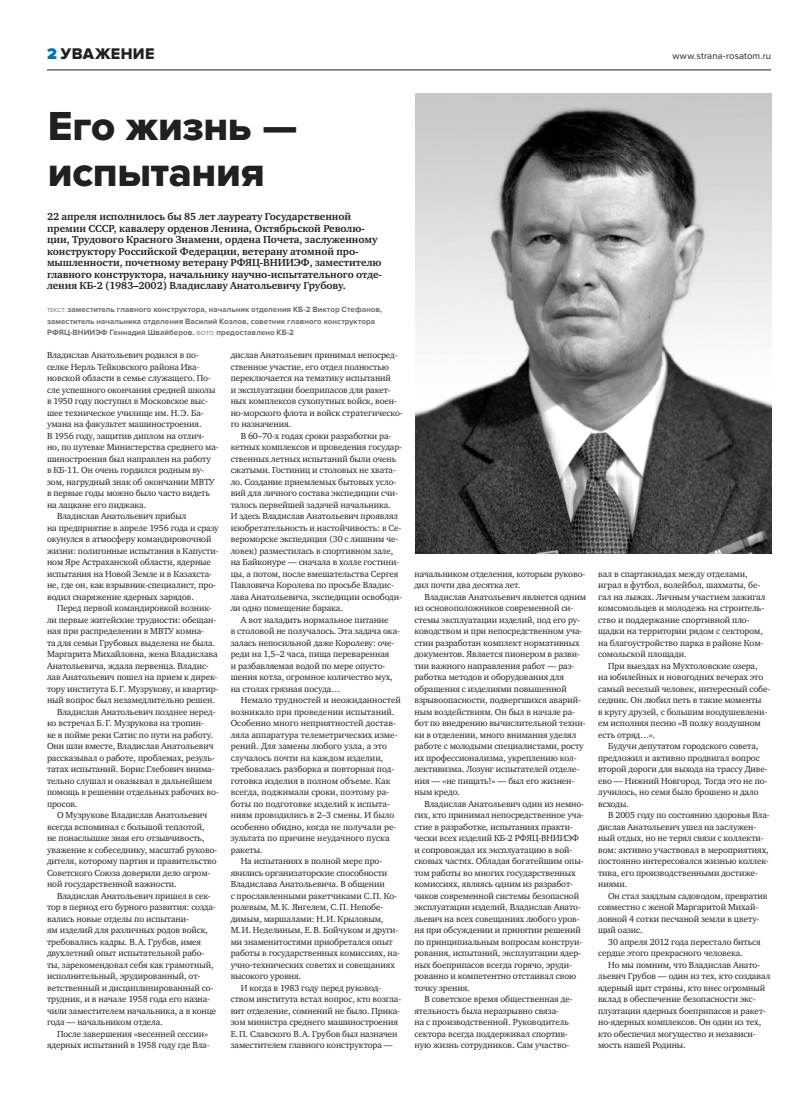
<style>
.page{position:relative;width:808px;height:1106px;background:#fff}
.page>*{position:absolute;margin:0;border:0;box-sizing:border-box;transform-origin:0 0}
.Заголовок_1{font:42px/46px "Proxima Nova Extrabld";letter-spacing:-.01em;color:#231f20}
.t1{font:16px "Proxima Nova Extrabld";letter-spacing:.025em;color:#231f20}
.Лид{font:700 10.5px/11.5px "Charter ITC";letter-spacing:-.005em;color:#231f20}
.t2{font:9.5px "Proxima Nova";letter-spacing:.01em;color:#231f20}
.Основной_текст-ур{font:9px/11.5px "Charter ITC";letter-spacing:-.01em;color:#231f20}
.Автор_фото{font:700 8px/11.5px "Proxima Nova";color:#6c6d70}
.s1{font-family:"Proxima Nova";font-weight:900;color:#0072bc}
.s2{font-weight:400;font-size:6px}
</style>
<div class="page">
<hr style="left:47px;top:69px;width:724px;height:1px;background:#231f20">
<img style="left:415px;top:93px;width:356px;height:460px">
<p class="t1" style="left:47px;top:44px;width:109px"><span class="s1">2</span> УВАЖЕНИЕ</p>
<p class="t2" style="left:672px;top:50px;width:100px">www.strana-rosatom.ru</p>
<p class="Заголовок_1" style="left:48px;top:104px;width:251px">Его жизнь — испытания</p>
<p class="Лид" style="left:47px;top:211px;width:336px">22 апреля исполнилось бы 85 лет лауреату Государственной премии СССР, кавалеру орденов Ленина, Октябрьской Револю&shy;ции, Трудового Красного Знамени, ордена Почета, заслуженному конструктору Российской Федерации, ветерану атомной про&shy;мышленности, почетному ветерану РФЯЦ-ВНИИЭФ, заместителю главного конструктора, начальнику научно-испытательного отде&shy;ления КБ-2 (1983–2002) Владиславу Анатольевичу Грубову.</p>
<p class="Автор_фото" style="left:47px;top:304px;width:337px"><span class="s2">ТЕКСТ:</span> заместитель главного конструктора, начальник отделения КБ-2 Виктор Стефанов, заместитель начальника отделения Василий Козлов, советник главного конструктора<br>РФЯЦ-ВНИИЭФ Геннадий Швайберов. <span class="s2">ФОТО:</span> предоставлено КБ-2</p>
<p class="Основной_текст-ур" style="left:47px;top:349px;width:173px">Владислав Анатольевич родился в по&shy;селке Нерль Тейковского района Ива&shy;новской области в семье служащего. По&shy;сле успешного окончания средней школы в 1950 году поступил в Московское выс&shy;шее техническое училище им. Н.Э. Ба&shy;умана на факультет машиностроения.<br>В 1956 году, защитив диплом на отлич&shy;но, по путевке Министерства среднего ма&shy;шиностроения был направлен на работу<br>в КБ-11. Он очень гордился родным ву&shy;зом, нагрудный знак об окончании МВТУ в первые годы можно было часто видеть на лацкане его пиджака.</p>
<p class="Основной_текст-ур" style="left:47px;top:510px;width:173px;text-indent:10px">Владислав Анатольевич прибыл<br>на предприятие в апреле 1956 года и сразу окунулся в атмосферу командировочной жизни: полигонные испытания в Капусти&shy;ном Яре Астраханской области, ядерные испытания на Новой Земле и в Казахста&shy;не, где он, как взрывник-специалист, про&shy;водил снаряжение ядерных зарядов.</p>
<p class="Основной_текст-ур" style="left:47px;top:602px;width:173px;text-indent:10px">Перед первой командировкой возник&shy;ли первые житейские трудности: обещан&shy;ная при распределении в МВТУ комна-<br>та для семьи Грубовых выделена не была.<br>Маргарита Михайловна, жена Владислава Анатольевича, ждала первенца. Владис&shy;лав Анатольевич пошел на прием к дирек&shy;тору института Б.Г. Музрукову, и квартир&shy;ный вопрос был незамедлительно решен.</p>
<p class="Основной_текст-ур" style="left:47px;top:706px;width:173px;text-indent:10px">Владислав Анатольевич позднее неред&shy;ко встречал Б.Г. Музрукова на тропин-<br>ке в пойме реки Сатис по пути на работу.<br>Они шли вместе, Владислав Анатольевич рассказывал о работе, проблемах, резуль&shy;татах испытаний. Борис Глебович внима&shy;тельно слушал и оказывал в дальнейшем помощь в решении отдельных рабочих во&shy;просов.</p>
<p class="Основной_текст-ур" style="left:47px;top:809px;width:172px;text-indent:10px">О Музрукове Владислав Анатольевич всегда вспоминал с большой теплотой,<br>не понаслышке зная его отзывчивость, уважение к собеседнику, масштаб руково&shy;дителя, которому партия и правительство Советского Союза доверили дело огром&shy;ной государственной важности.</p>
<p class="Основной_текст-ур" style="left:47px;top:890px;width:171px;text-indent:10px">Владислав Анатольевич пришел в сек&shy;тор в период его бурного развития: созда&shy;вались новые отделы по испытани-<br>ям изделий для различных родов войск, требовались кадры. В.А. Грубов, имея двухлетний опыт испытательной рабо&shy;ты, зарекомендовал себя как грамотный, исполнительный, эрудированный, от&shy;ветственный и дисциплинированный со&shy;трудник, и в начале 1958 года его назна&shy;чили заместителем начальника, а в конце года — начальником отдела.</p>
<p class="Основной_текст-ур" style="left:47px;top:1028px;width:164px;text-align:right">После завершения «весенней сессии» ядерных испытаний в 1958 году где Вла-</p>
<p class="Основной_текст-ур" style="left:231px;top:349px;width:174px">дислав Анатольевич принимал непосред&shy;ственное участие, его отдел полностью переключается на тематику испытаний<br>и эксплуатации боеприпасов для ракет&shy;ных комплексов сухопутных войск, воен&shy;но-морского флота и войск стратегическо&shy;го назначения.</p>
<p class="Основной_текст-ур" style="left:231px;top:430px;width:173px;text-indent:10px">В 60–70‑х годах сроки разработки ра&shy;кетных комплексов и проведения государ&shy;ственных летных испытаний были очень сжатыми. Гостиниц и столовых не хвата&shy;ло. Создание приемлемых бытовых усло&shy;вий для личного состава экспедиции счи&shy;талось первейшей задачей начальника.<br>И здесь Владислав Анатольевич проявлял изобретательность и настойчивость: в Се&shy;вероморске экспедиция (30 с лишним че&shy;ловек) разместилась в спортивном зале, на Байконуре — сначала в холле гостини&shy;цы, а потом, после вмешательства Сергея Павловича Королева по просьбе Владис&shy;лава Анатольевича, экспедиции освободи&shy;ли одно помещение барака.</p>
<p class="Основной_текст-ур" style="left:231px;top:614px;width:171px;text-indent:10px">А вот наладить нормальное питание<br>в столовой не получалось. Эта задача ока&shy;залась непосильной даже Королеву: оче&shy;реди на 1,5–2 часа, пища переваренная<br>и разбавляемая водой по мере опусто&shy;шения котла, огромное количество мух, на столах грязная посуда…</p>
<p class="Основной_текст-ур" style="left:231px;top:694px;width:172px;text-indent:10px">Немало трудностей и неожиданностей возникало при проведении испытаний.<br>Особенно много неприятностей достав&shy;ляла аппаратура телеметрических изме&shy;рений. Для замены любого узла, а это случалось почти на каждом изделии, требовалась разборка и повторная под&shy;готовка изделия в полном объеме. Как всегда, поджимали сроки, поэтому ра&shy;боты по подготовке изделий к испыта&shy;ниям проводились в 2–3 смены. И было особенно обидно, когда не получали ре&shy;зультата по причине неудачного пуска ракеты.</p>
<p class="Основной_текст-ур" style="left:231px;top:855px;width:171px;text-indent:10px">На испытаниях в полной мере про&shy;явились организаторские способности Владислава Анатольевича. В общении<br>с прославленными ракетчиками С.П. Ко&shy;ролевым, М.К. Янгелем, С.П. Непобе&shy;димым, маршалами: Н.И. Крыловым, М.И. Неделиным, Е.В. Бойчуком и други&shy;ми знаменитостями приобретался опыт работы в государственных комиссиях, на&shy;учно-технических советах и совещаниях высокого уровня.</p>
<p class="Основной_текст-ур" style="left:231px;top:982px;width:172px;text-indent:10px">И когда в 1983 году перед руковод&shy;ством института встал вопрос, кто возгла&shy;вит отделение, сомнений не было. Прика&shy;зом министра среднего машиностроения Е.П. Славского В.А. Грубов был назначен заместителем главного конструктора —</p>
<p class="Основной_текст-ур" style="left:414px;top:568px;width:172px">начальником отделения, которым руково&shy;дил почти два десятка лет.</p>
<p class="Основной_текст-ур" style="left:414px;top:591px;width:173px;text-indent:10px">Владислав Анатольевич является одним из основоположников современной си&shy;стемы эксплуатации изделий, под его ру&shy;ководством и при непосредственном уча&shy;стии разработан комплект нормативных документов. Является пионером в разви&shy;тии важного направления работ — раз&shy;работка методов и оборудования для обращения с изделиями повышенной взрывоопасности, подвергшихся аварий&shy;ным воздействиям. Он был в начале ра&shy;бот по внедрению вычислительной техни&shy;ки в отделении, много внимания уделял работе с молодыми специалистами, росту их профессионализма, укреплению кол&shy;лективизма. Лозунг испытателей отделе&shy;ния — «не пищать!» — был его жизнен&shy;ным кредо.</p>
<p class="Основной_текст-ур" style="left:414px;top:798px;width:171px;text-indent:10px">Владислав Анатольевич один из немно&shy;гих, кто принимал непосредственное уча&shy;стие в разработке, испытаниях практи&shy;чески всех изделий КБ-2 РФЯЦ-ВНИИЭФ и сопровождал их эксплуатацию в вой&shy;сковых частях. Обладая богатейшим опы&shy;том работы во многих государственных комиссиях, являясь одним из разработ&shy;чиков современной системы безопасной эксплуатации изделий, Владислав Анато&shy;льевич на всех совещаниях любого уров&shy;ня при обсуждении и принятии решений по принципиальным вопросам конструи&shy;рования, испытаний, эксплуатации ядер&shy;ных боеприпасов всегда горячо, эруди&shy;рованно и компетентно отстаивал свою точку зрения.</p>
<p class="Основной_текст-ур" style="left:414px;top:993px;width:160px;text-indent:10px">В советское время общественная де&shy;ятельность была неразрывно связа-<br>на с производственной. Руководитель сектора всегда поддерживал спортив&shy;ную жизнь сотрудников. Сам участво-</p>
<p class="Основной_текст-ур" style="left:598px;top:568px;width:169px">вал в спартакиадах между отделами, играл в футбол, волейбол, шахматы, бе&shy;гал на лыжах. Личным участием зажигал комсомольцев и молодежь на строитель&shy;ство и поддержание спортивной пло&shy;щадки на территории рядом с сектором, на благоустройство парка в районе Ком&shy;сомольской площади.</p>
<p class="Основной_текст-ур" style="left:598px;top:660px;width:174px;text-indent:10px">При выездах на Мухтоловские озера,<br>на юбилейных и новогодних вечерах это самый веселый человек, интересный собе&shy;седник. Он любил петь в такие моменты<br>в кругу друзей, с большим воодушевлени&shy;ем исполняя песню «В полку воздушном есть отряд…».</p>
<p class="Основной_текст-ур" style="left:598px;top:740px;width:171px;text-indent:10px">Будучи депутатом городского совета, предложил и активно продвигал вопрос второй дороги для выхода на трассу Диве&shy;ево — Нижний Новгород. Тогда это не по&shy;лучилось, но семя было брошено и дало всходы.</p>
<p class="Основной_текст-ур" style="left:598px;top:809px;width:173px;text-indent:10px">В 2005 году по состоянию здоровья Вла&shy;дислав Анатольевич ушел на заслужен&shy;ный отдых, но не терял связи с коллекти&shy;вом: активно участвовал в мероприятиях, постоянно интересовался жизнью коллек&shy;тива, его производственными достиже&shy;ниями.</p>
<p class="Основной_текст-ур" style="left:598px;top:890px;width:171px;text-indent:10px">Он стал заядлым садоводом, превратив совместно с женой Маргаритой Михай&shy;ловной 4 сотки песчаной земли в цвету&shy;щий оазис.</p>
<p class="Основной_текст-ур" style="left:598px;top:936px;width:164px;text-indent:10px">30 апреля 2012 года перестало биться сердце этого прекрасного человека.</p>
<p class="Основной_текст-ур" style="left:598px;top:959px;width:174px;text-indent:10px">Но мы помним, что Владислав Анато&shy;льевич Грубов — один из тех, кто создавал ядерный щит страны, кто внес огромный вклад в обеспечение безопасности экс&shy;плуатации ядерных боеприпасов и ракет&shy;но-ядерных комплексов. Он один из тех, кто обеспечил могущество и независи&shy;мость нашей Родины.</p>
</div>
